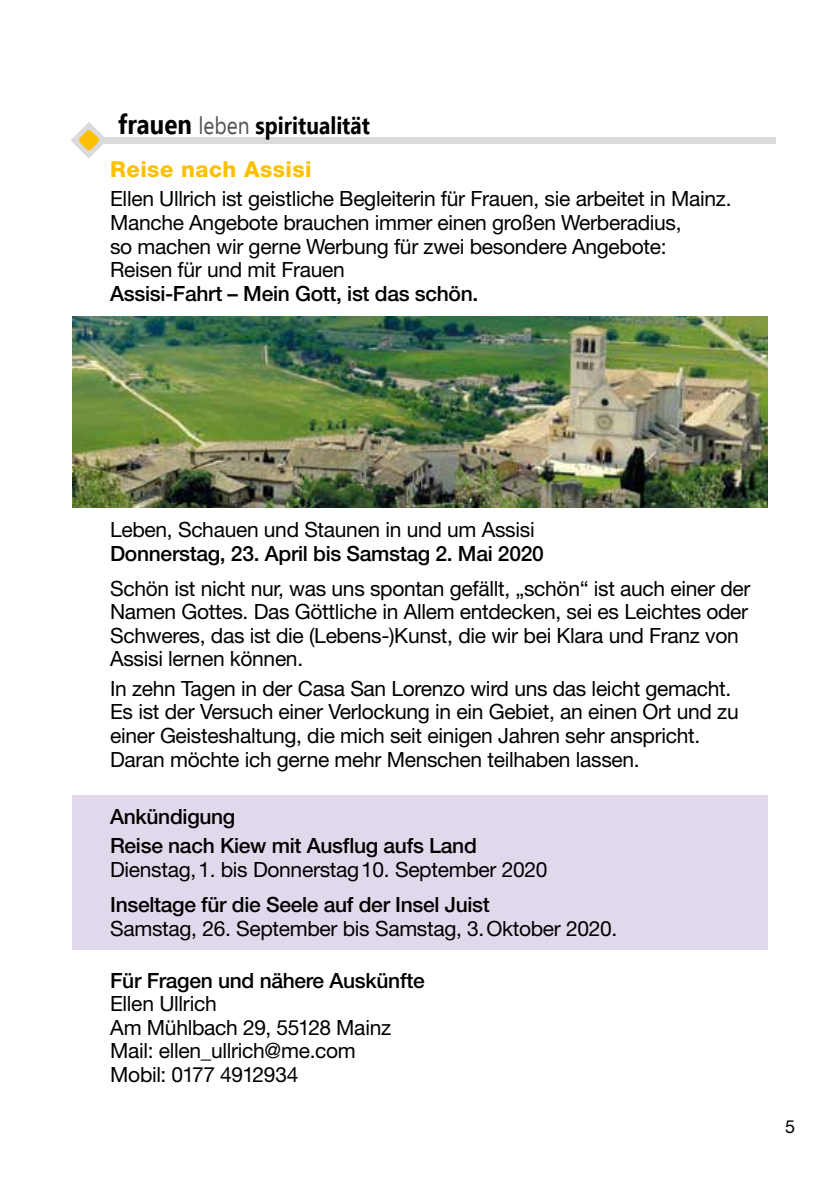
<style>
.page{position:relative;width:840px;height:1191px;background:#fff}
.page>*{position:absolute;margin:0;border:0;box-sizing:border-box;transform-origin:0 0}
.t1{font:700 24.2px "Ebrima";color:#000;scale:.87 1}
.t2{font:800 22px "Helvetica Neue LT";letter-spacing:.02em;color:#fcc000}
.t3{font:21px/23.6px "Helvetica Neue LT";letter-spacing:-.015em;color:#000}
.t4{font:500 21px/29.2px "Helvetica Neue LT";letter-spacing:-.015em;color:#000}
.t5{font:18px "Helvetica Neue LT";color:#000}
.s1{font-size:27.6px}
.s2{font-weight:400;color:#565656}
</style>
<div class="page">
<div style="left:72px;top:795px;width:695px;height:154px;background:#e2d8ec"></div>
<svg style="left:71px;top:122px;width:703px;height:36px"></svg>
<img style="left:72px;top:316px;width:695px;height:191px">
<p class="t1" style="left:118px;top:107px;width:291px"><span class="s1">frauen</span> <span class="s2">leben</span> spiritualität</p>
<p class="t2" style="left:110px;top:156px;width:203px">Reise nach Assisi</p>
<p class="t3" style="left:110px;top:187px;width:622px">Ellen Ullrich ist geistliche Begleiterin für Frauen, sie arbeitet in Mainz.<br>Manche Angebote brauchen immer einen großen Werberadius,<br>so machen wir gerne Werbung für zwei besondere Angebote:<br>Reisen für und mit Frauen</p>
<p class="t4" style="left:110px;top:279px;width:369px">Assisi-Fahrt – Mein Gott, ist das schön.</p>
<p class="t3" style="left:110px;top:517px;width:426px">Leben, Schauen und Staunen in und um Assisi</p>
<p class="t4" style="left:110px;top:538px;width:435px">Donnerstag, 23. April bis Samstag 2. Mai 2020</p>
<p class="t3" style="left:110px;top:576px;width:641px">Schön ist nicht nur, was uns spontan gefällt, „schön“ ist auch einer der Namen Gottes. Das Göttliche in Allem entdecken, sei es Leichtes oder Schweres, das ist die (Lebens-)Kunst, die wir bei Klara und Franz von Assisi lernen können.</p>
<p class="t3" style="left:110px;top:676px;width:629px">In zehn Tagen in der Casa San Lorenzo wird uns das leicht gemacht.<br>Es ist der Versuch einer Verlockung in ein Gebiet, an einen Ort und zu einer Geisteshaltung, die mich seit einigen Jahren sehr anspricht.<br>Daran möchte ich gerne mehr Menschen teilhaben lassen.</p>
<p class="t4" style="left:110px;top:802px;width:368px">Ankündigung<br>Reise nach Kiew mit Ausflug aufs Land</p>
<p class="t3" style="left:110px;top:857px;width:438px">Dienstag,1. bis Donnerstag10. September 2020</p>
<p class="t4" style="left:110px;top:889px;width:381px">Inseltage für die Seele auf der Insel Juist</p>
<p class="t3" style="left:110px;top:916px;width:508px">Samstag, 26. September bis Samstag, 3.Oktober 2020.</p>
<p class="t4" style="left:110px;top:965px;width:316px">Für Fragen und nähere Auskünfte</p>
<p class="t3" style="left:110px;top:991px;width:282px">Ellen Ullrich<br>Am Mühlbach 29, 55128 Mainz<br>Mail: ellen_ullrich@me.com<br>Mobil: 0177 4912934</p>
<p class="t5" style="left:784px;top:1116px;width:12px">5</p>
</div>
